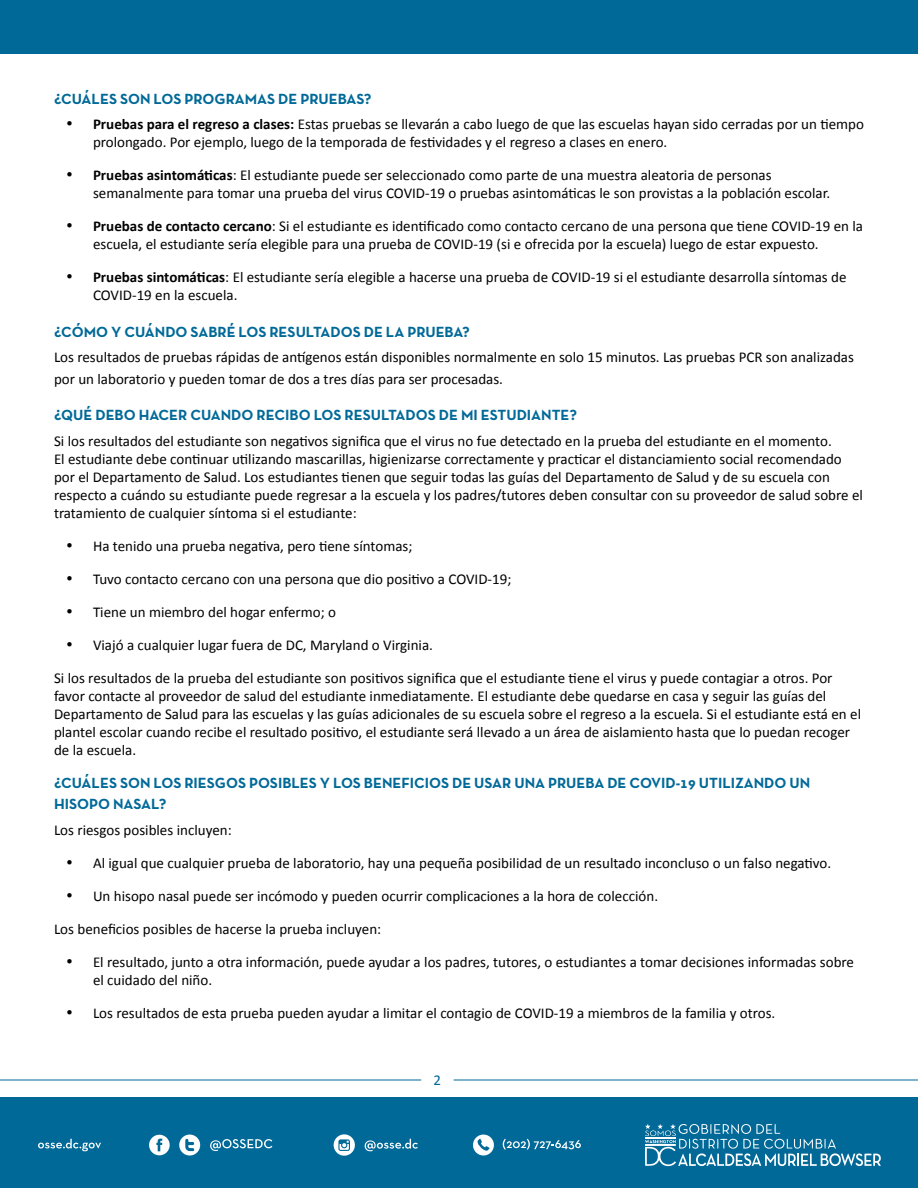
<style>
.page{position:relative;width:918px;height:1188px;background:#fff}
.page>*{position:absolute;margin:0;border:0;box-sizing:border-box;transform-origin:0 0}
.t1{font:15px/18px "Calibri";color:#000}
.t2{font:700 15px/21.6px "Neutra Text TF";color:#006998}
.t3{font:15px "Calibri";color:#006998}
.s1{font-weight:700}
</style>
<div class="page">
<div style="left:0;top:1098px;width:918px;height:90px;background:#006998"></div>
<hr style="left:0;top:1080px;width:421px;height:1px;background:#006998">
<hr style="left:454px;top:1080px;width:464px;height:1px;background:#006998">
<svg style="left:149px;top:1135px;width:21px;height:20px"></svg>
<svg style="left:179px;top:1135px;width:21px;height:21px"></svg>
<svg style="left:210px;top:1139px;width:62px;height:12px"></svg>
<svg style="left:38px;top:1139px;width:63px;height:12px"></svg>
<svg style="left:473px;top:1135px;width:21px;height:20px"></svg>
<svg style="left:503px;top:1139px;width:78px;height:11px"></svg>
<svg style="left:365px;top:1139px;width:53px;height:12px"></svg>
<svg style="left:334px;top:1134px;width:21px;height:22px"></svg>
<svg style="left:645px;top:1124px;width:236px;height:42px"></svg>
<div style="left:0;top:0;width:918px;height:54px;background:#006998"></div>
<p class="t2" style="left:54px;top:87px;width:319px">¿CUÁLES SON LOS PROGRAMAS DE PRUEBAS?</p>
<p class="t1" style="left:93px;top:115px;width:773px;text-indent:-27px">• <span class="s1">Pruebas para el regreso a clases:</span> Estas pruebas se llevarán a cabo luego de que las escuelas hayan sido cerradas por un tiempo prolongado. Por ejemplo, luego de la temporada de festividades y el regreso a clases en enero.</p>
<p class="t1" style="left:93px;top:166px;width:739px;text-indent:-27px">• <span class="s1">Pruebas asintomáticas</span>: El estudiante puede ser seleccionado como parte de una muestra aleatoria de personas semanalmente para tomar una prueba del virus COVID-19 o pruebas asintomáticas le son provistas a la población escolar.</p>
<p class="t1" style="left:93px;top:217px;width:772px;text-indent:-27px">• <span class="s1">Pruebas de contacto cercano</span>: Si el estudiante es identificado como contacto cercano de una persona que tiene COVID-19 en la escuela, el estudiante sería elegible para una prueba de COVID-19 (si e ofrecida por la escuela) luego de estar expuesto.</p>
<p class="t1" style="left:93px;top:268px;width:755px;text-indent:-27px">• <span class="s1">Pruebas sintomáticas</span>: El estudiante sería elegible a hacerse una prueba de COVID-19 si el estudiante desarrolla síntomas de<br>COVID-19 en la escuela.</p>
<p class="t2" style="left:54px;top:320px;width:417px">¿CÓMO Y CUÁNDO SABRÉ LOS RESULTADOS DE LA PRUEBA?</p>
<p class="t1" style="left:54px;top:346px;width:801px;line-height:21.6px">Los resultados de pruebas rápidas de antígenos están disponibles normalmente en solo 15 minutos. Las pruebas PCR son analizadas por un laboratorio y pueden tomar de dos a tres días para ser procesadas.</p>
<p class="t2" style="left:54px;top:404px;width:525px">¿QUÉ DEBO HACER CUANDO RECIBO LOS RESULTADOS DE MI ESTUDIANTE?</p>
<p class="t1" style="left:54px;top:432px;width:810px">Si los resultados del estudiante son negativos significa que el virus no fue detectado en la prueba del estudiante en el momento.<br>El estudiante debe continuar utilizando mascarillas, higienizarse correctamente y practicar el distanciamiento social recomendado por el Departamento de Salud. Los estudiantes tienen que seguir todas las guías del Departamento de Salud y de su escuela con respecto a cuándo su estudiante puede regresar a la escuela y los padres/tutores deben consultar con su proveedor de salud sobre el tratamiento de cualquier síntoma si el estudiante:</p>
<p class="t1" style="left:66px;top:537px;width:348px">• Ha tenido una prueba negativa, pero tiene síntomas;</p>
<p class="t1" style="left:66px;top:570px;width:447px">• Tuvo contacto cercano con una persona que dio positivo a COVID-19;</p>
<p class="t1" style="left:66px;top:603px;width:272px">• Tiene un miembro del hogar enfermo; o</p>
<p class="t1" style="left:66px;top:636px;width:369px">• Viajó a cualquier lugar fuera de DC, Maryland o Virginia.</p>
<p class="t1" style="left:54px;top:669px;width:809px">Si los resultados de la prueba del estudiante son positivos significa que el estudiante tiene el virus y puede contagiar a otros. Por favor contacte al proveedor de salud del estudiante inmediatamente. El estudiante debe quedarse en casa y seguir las guías del Departamento de Salud para las escuelas y las guías adicionales de su escuela sobre el regreso a la escuela. Si el estudiante está en el plantel escolar cuando recibe el resultado positivo, el estudiante será llevado a un área de aislamiento hasta que lo puedan recoger de la escuela.</p>
<p class="t2" style="left:54px;top:772px;width:758px">¿CUÁLES SON LOS RIESGOS POSIBLES Y LOS BENEFICIOS DE USAR UNA PRUEBA DE COVID-19 UTILIZANDO UN<br>HISOPO NASAL?</p>
<p class="t1" style="left:54px;top:821px;width:179px">Los riesgos posibles incluyen:</p>
<p class="t1" style="left:66px;top:854px;width:767px">• Al igual que cualquier prueba de laboratorio, hay una pequeña posibilidad de un resultado inconcluso o un falso negativo.</p>
<p class="t1" style="left:66px;top:887px;width:594px">• Un hisopo nasal puede ser incómodo y pueden ocurrir complicaciones a la hora de colección.</p>
<p class="t1" style="left:54px;top:920px;width:329px">Los beneficios posibles de hacerse la prueba incluyen:</p>
<p class="t1" style="left:93px;top:953px;width:763px;text-indent:-27px">• El resultado, junto a otra información, puede ayudar a los padres, tutores, o estudiantes a tomar decisiones informadas sobre el cuidado del niño.</p>
<p class="t1" style="left:66px;top:1004px;width:711px">• Los resultados de esta prueba pueden ayudar a limitar el contagio de COVID-19 a miembros de la familia y otros.</p>
<p class="t3" style="left:434px;top:1071px;width:9px">2</p>
</div>
